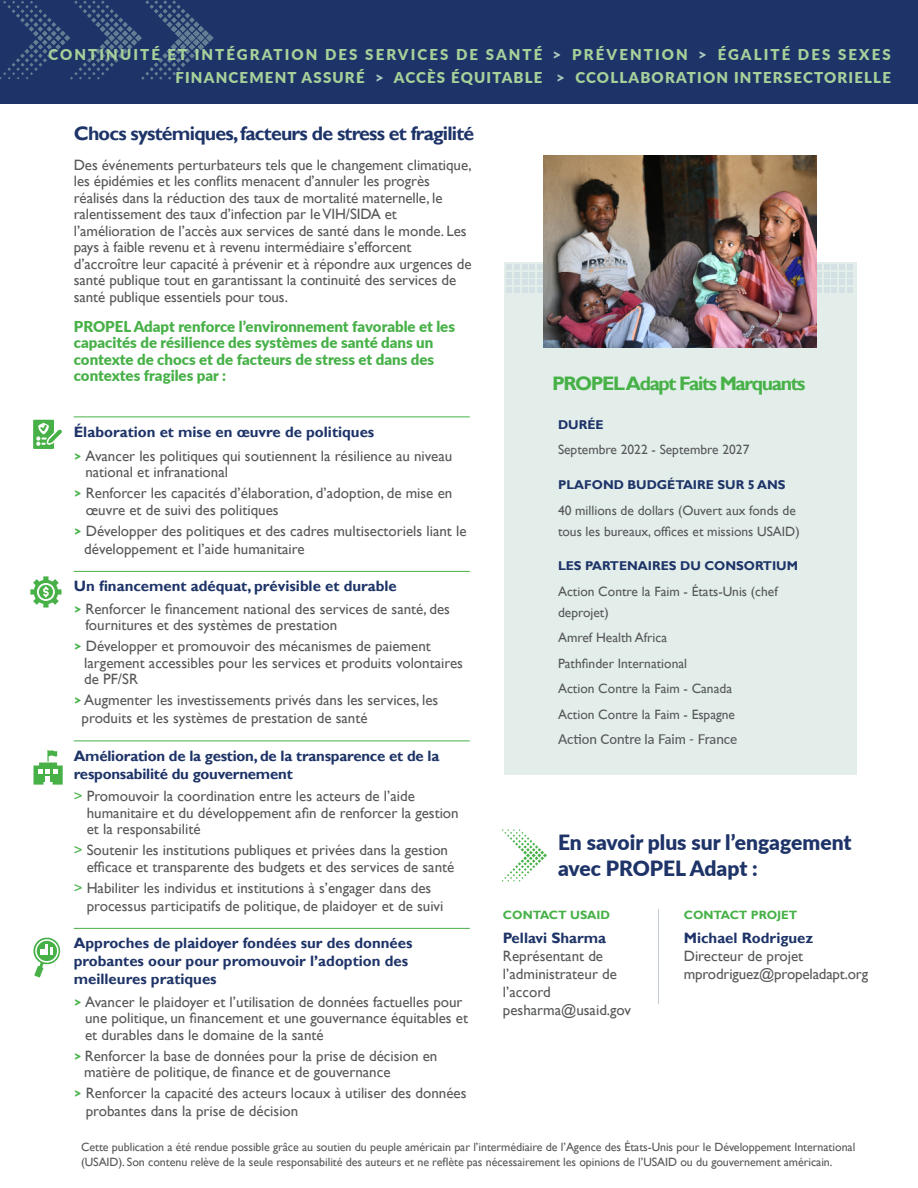
<style>
.page{position:relative;width:918px;height:1188px;background:#fff}
.page>*{position:absolute;margin:0;border:0;box-sizing:border-box;transform-origin:0 0}
.t1{font:900 21px/25.2px "Lato";color:#1e3468}
.t2{font:700 19.5px "Gill Sans";letter-spacing:-.04em;color:#1e3468}
.t3{font:700 19.5px "Gill Sans";letter-spacing:-.07em;color:#47b148}
.Bullet_text{font:15px/16.5px "Gill Sans";color:#57585a}
.Bullet_head_with_rule{font:700 15px/18px "Gill Sans";color:#1e3468}
.t4{font:900 15px/16.5px "Lato";color:#47b148}
.t5{font:900 15px "Lato";letter-spacing:.14em;color:#a6d19a}
.t6{font:900 15px "Lato";letter-spacing:.08em;color:#a6d19a}
.Key_facts_text{font:13.5px/21px "Gill Sans";color:#57585a}
.Key_facts_text-2{font:500 13.5px "Lato";color:#57585a}
.Sub_B{font:700 12.75px "Gill Sans";color:#1e3468}
.t7{font:12px/14.4px "Gill Sans";letter-spacing:-.005em;color:#57585a}
.t8{font:700 12px "Gill Sans";color:#47b148}
.s1{color:#b0cac1}
.s2{font-family:"Lato";font-weight:900;font-size:13.5px;color:#47b148}
.s3{color:#47b148}
.s4{font-weight:700;color:#1e3468}
</style>
<div class="page">
<div style="left:504px;top:262px;width:352px;height:512px;background:#e3eeeb"></div>
<hr style="left:74px;top:417px;width:396px;height:1px;background:#47b148">
<hr style="left:74px;top:571px;width:396px;height:1px;background:#47b148">
<hr style="left:74px;top:741px;width:396px;height:1px;background:#47b148">
<hr style="left:74px;top:928px;width:396px;height:1px;background:#47b148">
<div style="left:0;top:0;width:918px;height:103px;background:#1e3468"></div>
<img style="left:0;top:0;width:214px;height:80px">
<svg style="left:507px;top:264px;width:345px;height:29px"></svg>
<img style="left:544px;top:156px;width:272px;height:192px">
<hr style="left:658px;top:909px;width:1px;height:95px;background:#c3cbd7">
<img style="left:501px;top:829px;width:46px;height:53px">
<svg style="left:33px;top:420px;width:30px;height:29px"></svg>
<svg style="left:34px;top:750px;width:29px;height:35px"></svg>
<svg style="left:33px;top:937px;width:27px;height:40px"></svg>
<svg style="left:30px;top:576px;width:31px;height:32px"></svg>
<p class="t5" style="left:49px;top:43px;width:844px">CONTINUITÉ ET INTÉGRATION DES SERVICES DE SANTÉ <span class="s1">&gt;</span> PRÉVENTION <span class="s1">&gt;</span> ÉGALITÉ DES SEXES</p>
<p class="t6" style="left:175px;top:66px;width:717px">FINANCEMENT ASSURÉ <span class="s1">&gt;</span> ACCÈS ÉQUITABLE <span class="s1">&gt;</span> CCOLLABORATION INTERSECTORIELLE</p>
<p class="t2" style="left:74px;top:122px;width:402px">Chocs systémiques, facteurs de stress et fragilité</p>
<p class="Bullet_text" style="left:74px;top:157px;width:399px">Des événements perturbateurs tels que le changement climatique, les épidémies et les conflits menacent d’annuler les progrès réalisés dans la réduction des taux de mortalité maternelle, le ralentissement des taux d’infection par le VIH/SIDA et l’amélioration de l’accès aux services de santé dans le monde. Les pays à faible revenu et à revenu intermédiaire s’efforcent d’accroître leur capacité à prévenir et à répondre aux urgences de santé publique tout en garantissant la continuité des services de santé publique essentiels pour tous.</p>
<p class="t4" style="left:74px;top:318px;width:383px">PROPEL Adapt renforce l’environnement favorable et les capacités de résilience des systèmes de santé dans un contexte de chocs et de facteurs de stress et dans des contextes fragiles par :</p>
<p class="Bullet_head_with_rule" style="left:74px;top:423px;width:302px">Élaboration et mise en œuvre de politiques</p>
<p class="Bullet_text" style="left:85px;top:448px;width:368px;text-indent:-12px"><span class="s2">&gt;</span> Avancer les politiques qui soutiennent la résilience au niveau national et infranational</p>
<p class="Bullet_text" style="left:86px;top:485px;width:368px;text-indent:-12px"><span class="s2">&gt;</span> Renforcer les capacités d’élaboration, d’adoption, de mise en œuvre et de suivi des politiques</p>
<p class="Bullet_text" style="left:74px;top:523px;width:394px"><span class="s2">&gt;</span> Développer des politiques et des cadres multisectoriels liant le</p>
<p class="Bullet_text" style="left:84px;top:541px;width:222px">développement et l’aide humanitaire</p>
<p class="Bullet_head_with_rule" style="left:74px;top:577px;width:324px">Un financement adéquat, prévisible et durable</p>
<p class="Bullet_text" style="left:85px;top:601px;width:366px;text-indent:-12px"><span class="s2">&gt;</span> Renforcer le financement national des services de santé, des fournitures et des systèmes de prestation</p>
<p class="Bullet_text" style="left:74px;top:638px;width:359px"><span class="s2">&gt;</span> Développer et promouvoir des mécanismes de paiement</p>
<p class="Bullet_text" style="left:84px;top:655px;width:380px">largement accessibles pour les services et produits volontaires de PF/SR</p>
<p class="Bullet_text" style="left:82px;top:691px;width:358px;line-height:18px;text-indent:-8px"><span class="s2">&gt;</span> Augmenter les investissements privés dans les services, les produits et les systèmes de prestation de santé</p>
<p class="Bullet_head_with_rule" style="left:74px;top:747px;width:367px">Amélioration de la gestion, de la transparence et de la responsabilité du gouvernement</p>
<p class="Bullet_text" style="left:87px;top:788px;width:374px;text-indent:-13px"><span class="s3">&gt;</span> Promouvoir la coordination entre les acteurs de l’aide humanitaire et du développement afin de renforcer la gestion et la responsabilité</p>
<p class="Bullet_text" style="left:87px;top:842px;width:369px;text-indent:-13px"><span class="s3">&gt;</span> Soutenir les institutions publiques et privées dans la gestion efficace et transparente des budgets et des services de santé</p>
<p class="Bullet_text" style="left:87px;top:879px;width:358px;line-height:18px;text-indent:-13px"><span class="s3">&gt;</span> Habiliter les individus et institutions à s’engager dans des processus participatifs de politique, de plaidoyer et de suivi</p>
<p class="Bullet_head_with_rule" style="left:74px;top:934px;width:340px">Approches de plaidoyer fondées sur des données probantes oour pour promouvoir l’adoption des meilleures pratiques</p>
<p class="Bullet_text" style="left:85px;top:994px;width:385px;text-indent:-11px"><span class="s2">&gt;</span> Avancer le plaidoyer et l’utilisation de données factuelles pour une politique, un financement et une gouvernance équitables et et durables dans le domaine de la santé</p>
<p class="Bullet_text" style="left:74px;top:1048px;width:365px"><span class="s2">&gt;</span> Renforcer la base de données pour la prise de décision en</p>
<p class="Bullet_text" style="left:84px;top:1064px;width:308px">matière de politique, de finance et de gouvernance</p>
<p class="Bullet_text" style="left:86px;top:1084px;width:382px;line-height:18px;text-indent:-12px"><span class="s2">&gt;</span> Renforcer la capacité des acteurs locaux à utiliser des données probantes dans la prise de décision</p>
<p class="t3" style="left:552px;top:371px;width:255px">PROPEL Adapt Faits Marquants</p>
<p class="Sub_B" style="left:558px;top:417px;width:47px">DURÉE</p>
<p class="Key_facts_text" style="left:558px;top:440px;width:193px">Septembre 2022 - Septembre 2027</p>
<p class="Sub_B" style="left:558px;top:477px;width:229px">PLAFOND BUDGÉTAIRE SUR 5 ANS</p>
<p class="Key_facts_text" style="left:558px;top:500px;width:243px">40 millions de dollars (Ouvert aux fonds de tous les bureaux, offices et missions USAID)</p>
<p class="Sub_B" style="left:558px;top:559px;width:242px">LES PARTENAIRES DU CONSORTIUM</p>
<p class="Key_facts_text" style="left:558px;top:581px;width:221px">Action Contre la Faim - États-Unis (chef deprojet)</p>
<p class="Key_facts_text" style="left:558px;top:628px;width:111px">Amref Health Africa</p>
<p class="Key_facts_text" style="left:558px;top:653px;width:131px">Pathfinder International</p>
<p class="Key_facts_text" style="left:558px;top:679px;width:176px">Action Contre la Faim - Canada</p>
<p class="Key_facts_text" style="left:558px;top:704px;width:179px">Action Contre la Faim - Espagne</p>
<p class="Key_facts_text-2" style="left:558px;top:730px;width:181px">Action Contre la Faim - France</p>
<p class="t1" style="left:558px;top:829px;width:295px">En savoir plus sur l’engagement avec PROPEL Adapt :</p>
<p class="t8" style="left:503px;top:908px;width:109px">CONTACT USAID</p>
<p class="Bullet_head_with_rule" style="left:503px;top:930px;width:105px">Pellavi Sharma</p>
<p class="Bullet_text" style="left:503px;top:948px;width:116px;line-height:18px">Représentant de l’administrateur de l’accord</p>
<p class="Bullet_text" style="left:503px;top:1002px;width:130px">pesharma@usaid.gov</p>
<p class="t8" style="left:684px;top:908px;width:115px">CONTACT PROJET</p>
<p class="Bullet_text" style="left:684px;top:930px;width:131px;line-height:18px"><span class="s4">Michael Rodriguez<br></span>Directeur de projet</p>
<p class="Bullet_text" style="left:684px;top:966px;width:186px">mprodriguez@propeladapt.org</p>
<p class="t7" style="left:81px;top:1140px;width:776px">Cette publication a été rendue possible grâce au soutien du peuple américain par l’intermédiaire de l’Agence des États-Unis pour le Développement International (USAID). Son contenu relève de la seule responsabilité des auteurs et ne reflète pas nécessairement les opinions de l’USAID ou du gouvernement américain.</p>
</div>
